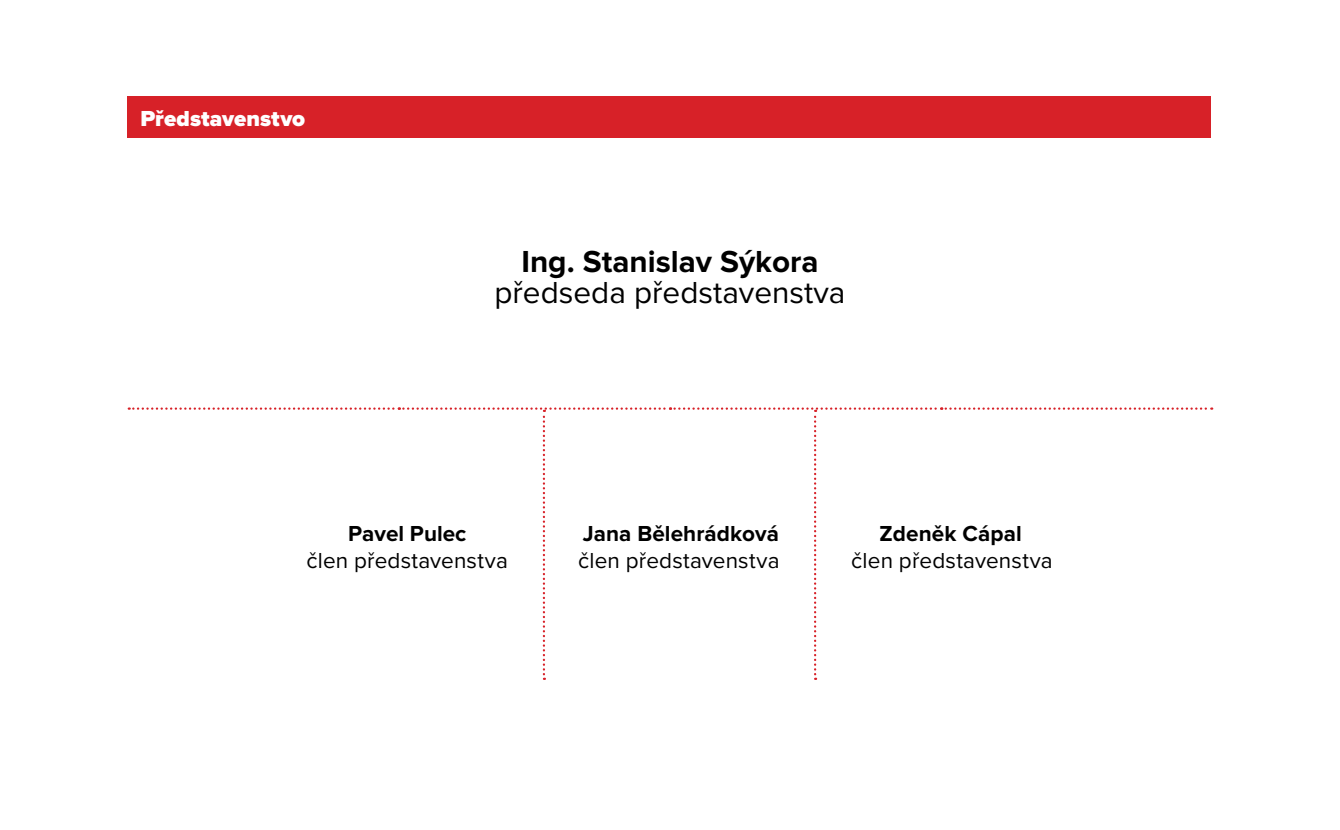
<style>
.page{position:relative;width:1340px;height:830px;background:#fff}
.page>*{position:absolute;margin:0;border:0;box-sizing:border-box;transform-origin:0 0}
.t1{font:31.5px "Proxima Nova";color:#000}
.t2{font:700 31.5px "Proxima Nova";color:#000}
.t3{font:700 22.5px "Proxima Nova";letter-spacing:.005em;color:#000}
.t4{font:22.5px "Proxima Nova";letter-spacing:.005em;color:#000001}
.t5{font:22.5px "Proxima Nova";letter-spacing:.01em;color:#000}
.t6{font:900 22.5px "Proxima Nova";letter-spacing:.005em;color:#fff}
</style>
<div class="page">
<div style="left:128px;top:96px;width:1083px;height:42px;background:#d72128"></div>
<svg style="left:129px;top:407px;width:1083px;height:272px"></svg>
<p class="t6" style="left:140px;top:101px;width:166px">Představenstvo</p>
<h1 class="t2" style="left:521px;top:246px;width:299px">Ing. Stanislav Sýkora</h1>
<h1 class="t1" style="left:494px;top:269px;width:352px">předseda představenstva</h1>
<p class="t3" style="left:348px;top:522px;width:120px">Pavel Pulec</p>
<p class="t3" style="left:582px;top:522px;width:198px">Jana Bělehrádková</p>
<p class="t3" style="left:879px;top:522px;width:144px">Zdeněk Cápal</p>
<p class="t5" style="left:306px;top:543px;width:203px">člen představenstva</p>
<p class="t4" style="left:578px;top:543px;width:203px">člen představenstva</p>
<p class="t4" style="left:851px;top:543px;width:203px">člen představenstva</p>
</div>
